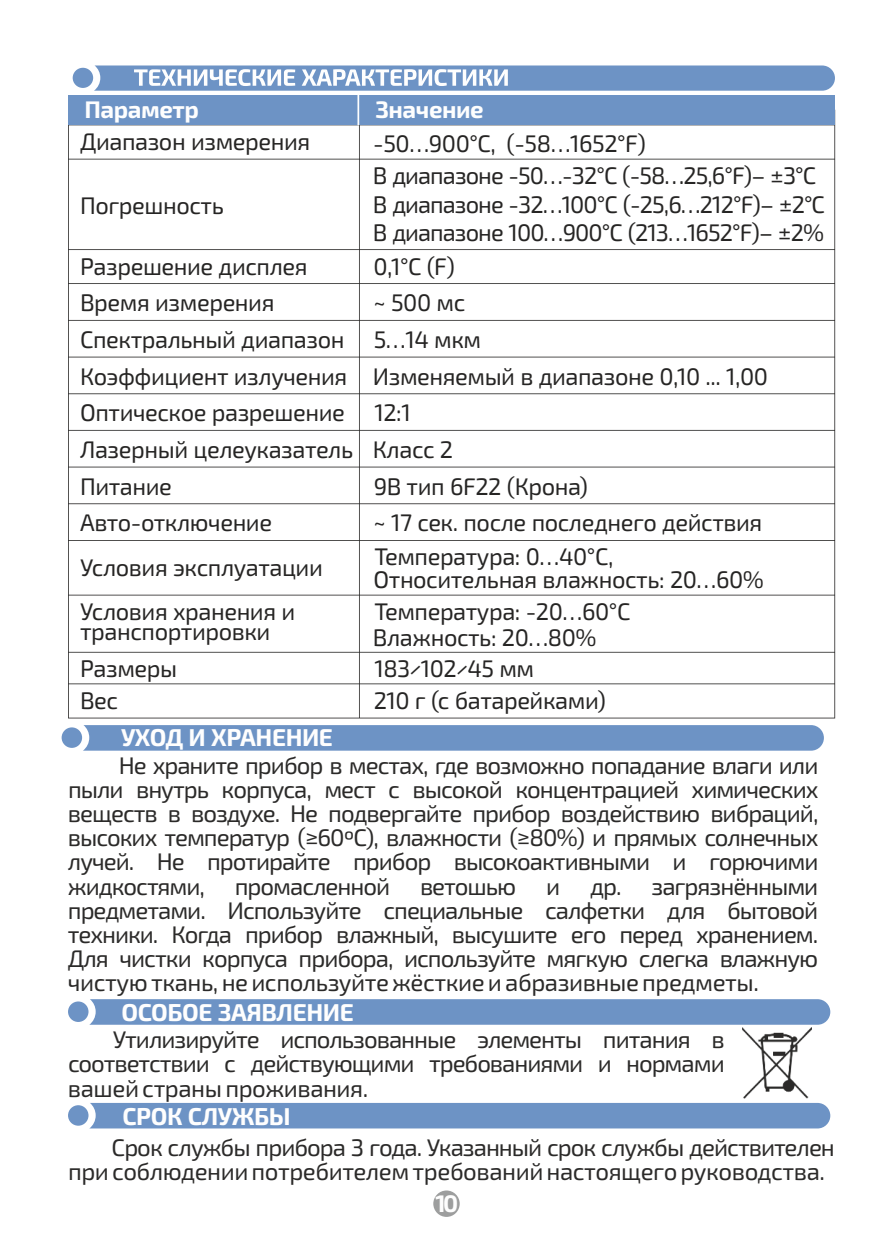
<style>
.page{position:relative;width:893px;height:1259px;background:#fff}
.page>*{position:absolute;margin:0;border:0;box-sizing:border-box;transform-origin:0 0}
.t1{font:700 24.3px "Exo 2.0";letter-spacing:-.02em;color:#fefefe}
.t2{font:24px/24.3px "Exo 2.0";letter-spacing:-.02em;color:#2b2a29;text-align:justify}
.t3{font:24px/36.6px "Exo 2.0";letter-spacing:-.02em;color:#262524}
.t4{font:24px/28.5px "Exo 2.0";letter-spacing:-.04em;color:#262524}
.t5{font:700 24px "Exo 2.0";letter-spacing:-.02em;color:#fefefe}
</style>
<div class="page">
<div style="left:433px;top:1190px;width:27px;height:27px;background:#9d9e9e;border-radius:50%"></div>
<svg style="left:73px;top:65px;width:762px;height:26px;background:#8aa8d0"></svg>
<svg style="left:68px;top:125px;width:767px;height:593px"></svg>
<div style="left:68px;top:95px;width:767px;height:30px;background:#6d93c5"></div>
<hr style="left:357px;top:95px;width:2px;height:30px;background:#fff">
<div style="left:62px;top:725px;width:762px;height:25px;background:#6d93c5"></div>
<div style="left:68px;top:999px;width:762px;height:25px;background:#6d93c5"></div>
<img style="left:742px;top:1027px;width:69px;height:76px">
<div style="left:68px;top:1103px;width:762px;height:25px;background:#6d93c5"></div>
<p class="t5" style="left:85px;top:101px;width:116px">Параметр</p>
<p class="t5" style="left:375px;top:101px;width:110px">Значение</p>
<p class="t3" style="left:80px;top:125px;width:232px">Диапазон измерения</p>
<p class="t3" style="left:373px;top:128px;width:274px">-50…900°С, (-58…1652°F)</p>
<p class="t3" style="left:80px;top:190px;width:145px">Погрешность</p>
<p class="t4" style="left:373px;top:164px;width:454px">В диапазоне -50…-32°С (-58…25,6°F)– ±3°C<br>В диапазоне -32…100°С (-25,6…212°F)– ±2°C<br>В диапазоне 100…900°С (213…1652°F)– ±2%</p>
<p class="t3" style="left:80px;top:250px;width:229px">Разрешение дисплея</p>
<p class="t3" style="left:373px;top:250px;width:83px">0,1°С (F)</p>
<p class="t3" style="left:80px;top:287px;width:196px">Время измерения</p>
<p class="t3" style="left:80px;top:287px;width:689px;text-indent:293px">~ 500 мс<br>Спектральный диапазон 5…14 мкм<br>Коэффициент излучения Изменяемый в диапазоне 0,10 ... 1,00<br>Оптическое разрешение 12:1<br>Лазерный целеуказатель Класс 2<br>Питание</p>
<p class="t3" style="left:374px;top:470px;width:216px">9В тип 6F22 (Крона)</p>
<p class="t3" style="left:80px;top:507px;width:194px">Авто-отключение</p>
<p class="t3" style="left:373px;top:507px;width:390px">~ 17 сек. после последнего действия</p>
<p class="t3" style="left:80px;top:551px;width:244px">Условия эксплуатации</p>
<p class="t3" style="left:374px;top:548px;width:392px;line-height:23.1px">Температура: 0…40°С,<br>Относительная влажность: 20…60%</p>
<p class="t3" style="left:80px;top:604px;width:217px;line-height:20.4px">Условия хранения и транспортировки</p>
<p class="t3" style="left:373px;top:601px;width:259px;line-height:25.8px">Температура: -20…60°С<br>Влажность: 20…80%</p>
<p class="t3" style="left:80px;top:653px;width:99px">Размеры</p>
<p class="t3" style="left:374px;top:653px;width:161px">183×102×45 мм</p>
<p class="t3" style="left:80px;top:684px;width:40px">Вес</p>
<p class="t3" style="left:374px;top:684px;width:234px">210 г (с батарейками)</p>
<p class="t1" style="left:121px;top:729px;width:214px">УХОД И ХРАНЕНИЕ</p>
<p class="t2" style="left:68px;top:755px;width:752px;text-indent:51px">Не храните прибор в местах, где возможно попадание влаги или пыли внутрь корпуса, мест с высокой концентрацией химических веществ в воздухе. Не подвергайте прибор воздействию вибраций, высоких температур (≥60ºС), влажности (≥80%) и прямых солнечных лучей. Не протирайте прибор высокоактивными и горючими жидкостями, промасленной ветошью и др. загрязнёнными предметами. Используйте специальные салфетки для бытовой техники. Когда прибор влажный, высушите его перед хранением.<br>Для чистки корпуса прибора, используйте мягкую слегка влажную чистую ткань, не используйте жёсткие и абразивные предметы.</p>
<p class="t1" style="left:121px;top:1004px;width:234px">ОСОБОЕ ЗАЯВЛЕНИЕ</p>
<p class="t2" style="left:68px;top:1030px;width:658px;text-indent:45px">Утилизируйте использованные элементы питания в соответствии с действующими требованиями и нормами вашей страны проживания.</p>
<p class="t1" style="left:122px;top:1108px;width:170px">СРОК СЛУЖБЫ</p>
<p class="t2" style="left:68px;top:1137px;width:768px;text-indent:44px">Срок службы прибора 3 года. Указанный срок службы действителен при соблюдении потребителем требований настоящего руководства.</p>
<p class="t5" style="left:435px;top:1195px;width:25px">10</p>
</div>
